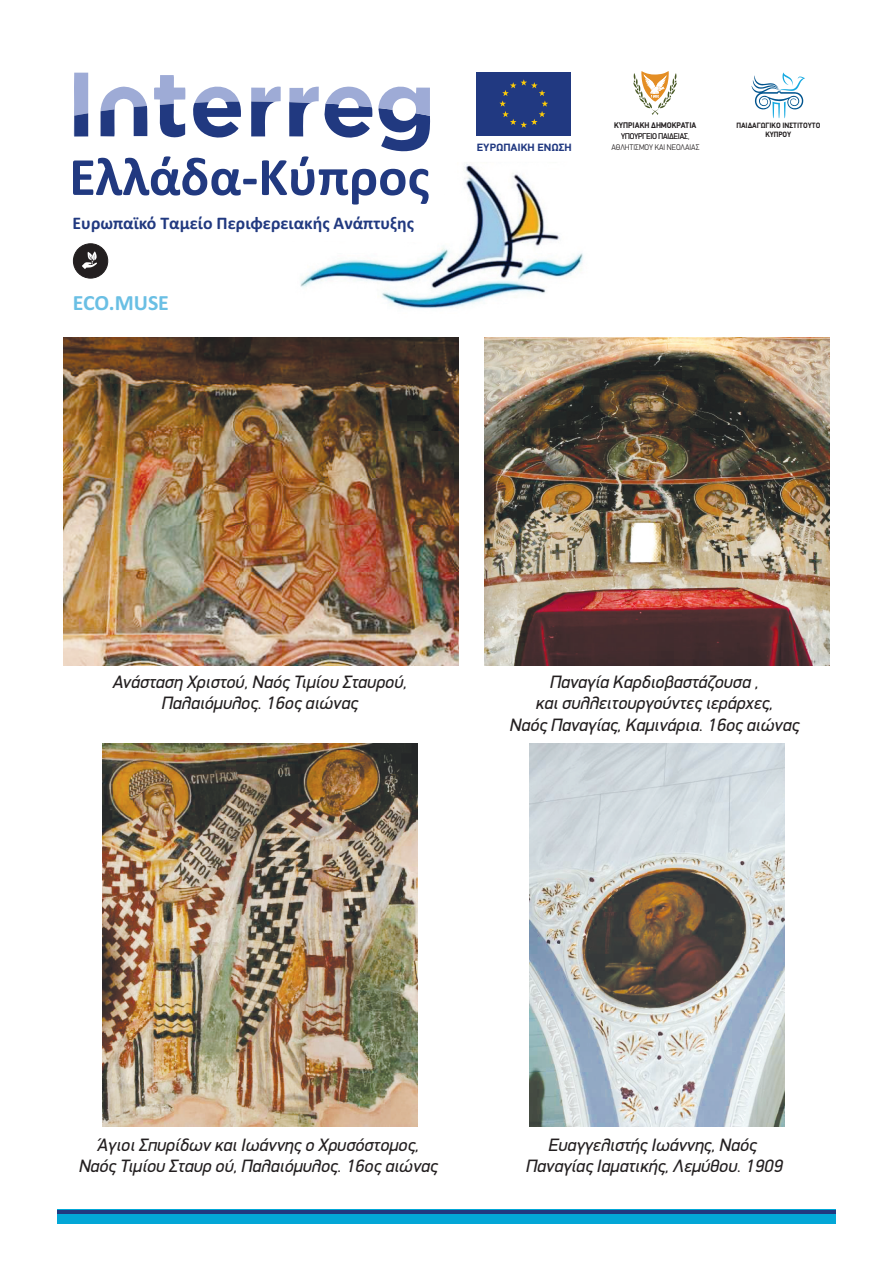
<style>
.page{position:relative;width:893px;height:1263px;background:#fff}
.page>*{position:absolute;margin:0;border:0;box-sizing:border-box;transform-origin:0 0}
.t1{font:700 54.45px "Calibri";color:#213980}
.t2{font:700 21.75px "Calibri";color:#6abfe4}
.t3{font:italic 18px/21.6px "PF Din Display";color:#231f20;text-align:center}
.t4{font:700 17.7px "Calibri";color:#213980}
.t5{font:700 10.65px "PF Din Display";color:#213981;scale:1.05 1}
.t6{font:300 8.25px/11.6px "PF Din Display";color:#231f20;text-align:center;scale:.93 1}
.t7{font:700 8.25px "PF Din Display";color:#231f20;scale:.93 1}
.t8{font:700 7.8px/9.3px "PF Din Display";color:#231f20;text-align:center;scale:.93 1}
</style>
<div class="page">
<div style="left:57px;top:1209px;width:779px;height:15px;background:#03a7d7"></div>
<div style="left:73px;top:243px;width:35px;height:35px;background:#231f20;border:1px solid #231f20;border-radius:50%"></div>
<div style="left:476px;top:72px;width:95px;height:64px;background:#213981"></div>
<svg style="left:499px;top:79px;width:49px;height:49px"></svg>
<svg style="left:82px;top:251px;width:15px;height:18px"></svg>
<svg style="left:633px;top:71px;width:44px;height:44px"></svg>
<svg style="left:752px;top:73px;width:53px;height:45px"></svg>
<svg style="left:154px;top:75px;width:32px;height:63px"></svg>
<svg style="left:193px;top:86px;width:48px;height:52px"></svg>
<svg style="left:289px;top:86px;width:141px;height:66px"></svg>
<svg style="left:251px;top:86px;width:30px;height:50px"></svg>
<svg style="left:101px;top:86px;width:46px;height:50px"></svg>
<svg style="left:74px;top:73px;width:14px;height:63px"></svg>
<img style="left:300px;top:164px;width:283px;height:145px">
<hr style="left:57px;top:1210px;width:779px;height:3px;background:#213980">
<img style="left:64px;top:338px;width:394px;height:327px">
<img style="left:484px;top:338px;width:345px;height:327px">
<img style="left:102px;top:744px;width:315px;height:382px">
<img style="left:530px;top:744px;width:255px;height:382px">
<h1 class="t1" style="left:69px;top:154px;width:362px">Ελλάδα-Κύπρος</h1>
<p class="t4" style="left:73px;top:215px;width:343px">Ευρωπαϊκό Ταμείο Περιφερειακής Ανάπτυξης</p>
<p class="t2" style="left:73px;top:294px;width:98px">ECO.MUSE</p>
<p class="t5" style="left:477px;top:143px;width:92px">ΕΥΡΩΠΑΙΚΗ ΕΝΩΣΗ</p>
<p class="t7" style="left:614px;top:122px;width:90px">ΚΥΠΡΙΑΚΗ ΔΗΜΟΚΡΑΤΙΑ</p>
<p class="t6" style="left:611px;top:131px;width:96px">ΥΠΟΥΡΓΕΙΟ ΠΑΙΔΕΙΑΣ,<br>ΑΘΛΗΤΙΣΜΟΥ ΚΑΙ ΝΕΟΛΑΙΑΣ</p>
<p class="t8" style="left:736px;top:121px;width:92px">ΠΑΙΔΑΓΩΓΙΚΟ ΙΝΣΤΙΤΟΥΤΟ<br>ΚΥΠΡΟΥ</p>
<p class="t3" style="left:113px;top:672px;width:296px">Ανάσταση Χριστού, Ναός Τιµίου Σταυρού,<br>Παλαιόµυλος. 16ος αιώνας</p>
<p class="t3" style="left:510px;top:672px;width:291px">Παναγία Καρδιοβαστάζουσα ,<br>και συλλειτουργούντες ιεράρχες,<br>Ναός Παναγίας, Καµινάρια. 16ος αιώνας</p>
<p class="t3" style="left:79px;top:1135px;width:360px">Άγιοι Σπυρίδων και Ιωάννης ο Χρυσόστοµος,<br>Ναός Τιµίου Σταυρ ού, Παλαιόµυλος. 16ος αιώνας</p>
<p class="t3" style="left:526px;top:1135px;width:258px">Ευαγγελιστής Ιωάννης, Ναός<br>Παναγίας Ιαµατικής, Λεµύθου. 1909</p>
</div>
